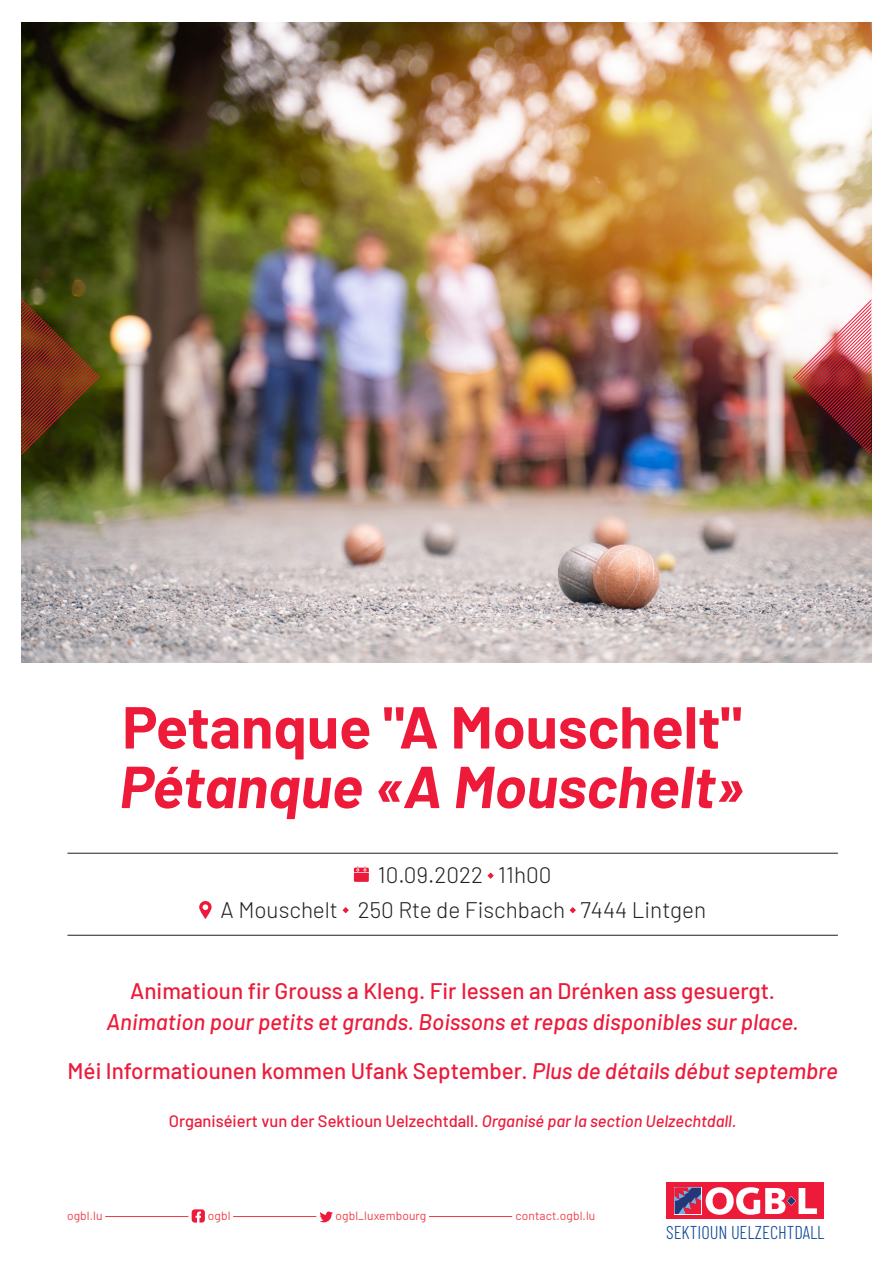
<style>
.page{position:relative;width:893px;height:1263px;background:#fff}
.page>*{position:absolute;margin:0;border:0;box-sizing:border-box;transform-origin:0 0}
.chapeau{font:700 59.1px "Barlow";color:#ed1a3a}
.t1{font:italic 700 59.1px "Barlow";color:#ed1a3a}
.chapeau-2{font:italic 500 22.5px/31.5px "Barlow";color:#ed1a3a;text-align:center}
.chapeau-3{font:500 22.5px "Barlow";color:#ed1a3a}
.t2{font:300 22.5px/34.5px "Barlow";color:#231f20;text-align:center}
.chapeau-4{font:300 18.6px "Barlow Condensed";color:#094594}
.chapeau-5{font:500 16.5px "Barlow";color:#ed1a3a}
.t3{font:12px "Barlow";letter-spacing:.01em;color:#ee3d46}
.s1{font-style:normal}
.s2{font-style:italic}
</style>
<div class="page">
<img style="left:21px;top:22px;width:851px;height:640px">
<hr style="left:105px;top:1216px;width:83px;height:1px;background:#ee3d46">
<hr style="left:233px;top:1216px;width:83px;height:1px;background:#ee3d46">
<hr style="left:429px;top:1216px;width:83px;height:1px;background:#ee3d46">
<svg style="left:192px;top:1209px;width:13px;height:13px"></svg>
<svg style="left:320px;top:1211px;width:13px;height:11px"></svg>
<hr style="left:68px;top:853px;width:770px;height:1px;background:#231f20">
<hr style="left:68px;top:935px;width:770px;height:1px;background:#231f20">
<svg style="left:354px;top:866px;width:15px;height:16px"></svg>
<svg style="left:487px;top:872px;width:7px;height:7px"></svg>
<svg style="left:199px;top:901px;width:13px;height:18px"></svg>
<svg style="left:342px;top:907px;width:7px;height:6px"></svg>
<svg style="left:570px;top:907px;width:6px;height:6px"></svg>
<svg style="left:21px;top:298px;width:79px;height:158px;background:#57360f"></svg>
<img style="left:792px;top:298px;width:79px;height:158px">
<div style="left:666px;top:1182px;width:158px;height:37px;background:#ed1a3a"></div>
<svg style="left:674px;top:1187px;width:143px;height:28px"></svg>
<p class="chapeau" style="left:122px;top:683px;width:621px">Petanque "A Mouschelt"</p>
<p class="t1" style="left:120px;top:743px;width:626px">Pétanque «A Mouschelt»</p>
<p class="t2" style="left:221px;top:856px;width:487px">10.09.2022 11h00<br>A Mouschelt 250 Rte de Fischbach 7444 Lintgen</p>
<p class="chapeau-2" style="left:107px;top:973px;width:694px"><span class="s1">Animatioun fir Grouss a Kleng. Fir Iessen an Drénken ass gesuergt.<br></span>Animation pour petits et grands. Boissons et repas disponibles sur place.</p>
<p class="chapeau-3" style="left:68px;top:1054px;width:772px">Méi Informatiounen kommen Ufank September. <span class="s2">Plus de détails début septembre</span></p>
<p class="chapeau-5" style="left:169px;top:1109px;width:569px">Organiséiert vun der Sektioun Uelzechtdall. <span class="s2">Organisé par la section Uelzechtdall.</span></p>
<p class="t3" style="left:67px;top:1207px;width:37px">ogbl.lu</p>
<p class="t3" style="left:208px;top:1207px;width:24px">ogbl</p>
<p class="t3" style="left:336px;top:1207px;width:92px">ogbl_luxembourg</p>
<p class="t3" style="left:515px;top:1207px;width:81px">contact.ogbl.lu</p>
<p class="chapeau-4" style="left:666px;top:1219px;width:160px">SEKTIOUN UELZECHTDALL</p>
</div>
